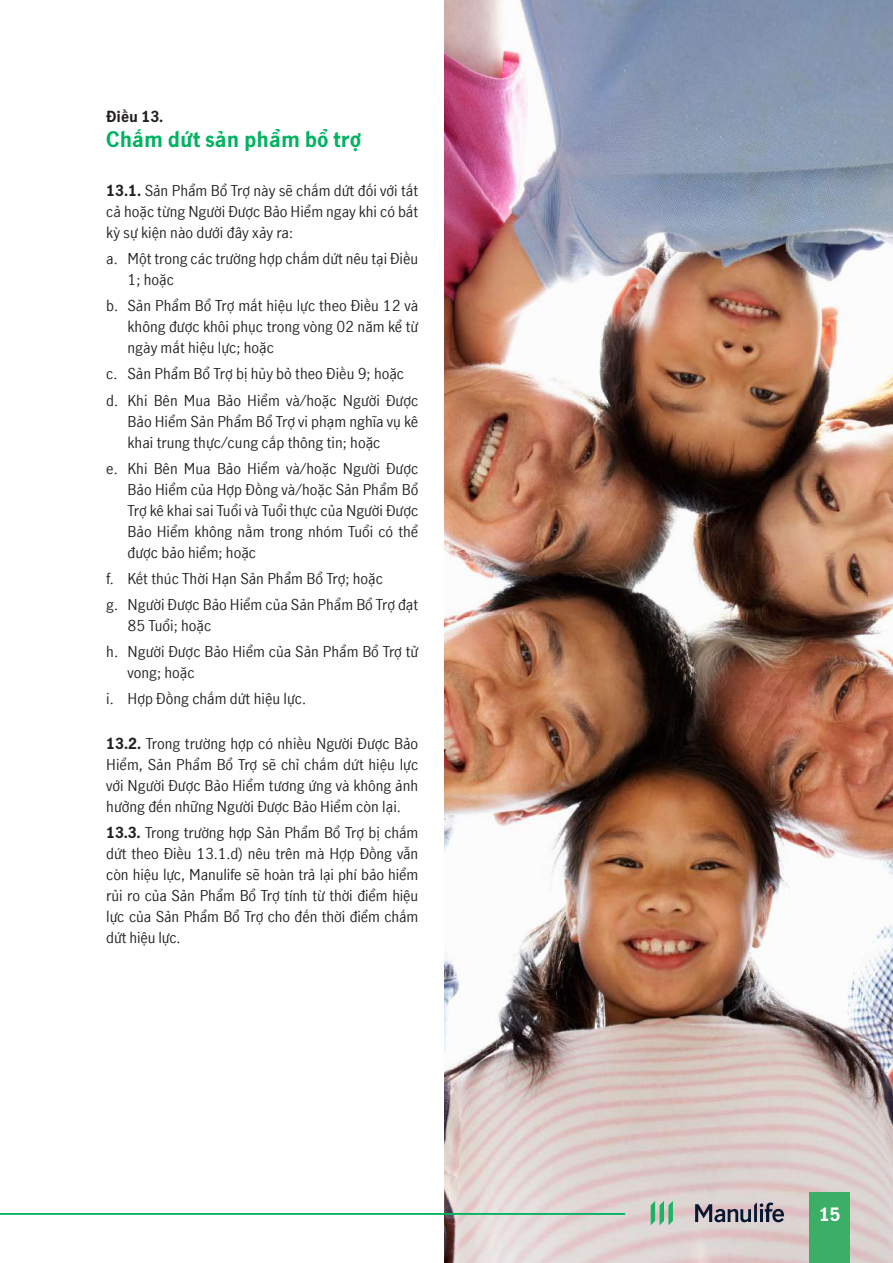
<style>
.page{position:relative;width:893px;height:1263px;background:#fff}
.page>*{position:absolute;margin:0;border:0;box-sizing:border-box;transform-origin:0 0}
.t1{font:700 21px "Manulife JH Sans";color:#00b361}
.t2{font:700 18px "Manulife JH Sans";color:#fff}
.t3{font:15px/21px "Manulife JH Sans";color:#231f20}
.t4{font:700 15px "Manulife JH Sans";color:#231f20}
.s1{font-weight:700}
</style>
<div class="page">
<img style="left:444px;top:0;width:449px;height:1263px">
<svg style="left:651px;top:1201px;width:22px;height:24px"></svg>
<svg style="left:695px;top:1202px;width:89px;height:20px;background:#8b868f"></svg>
<div style="left:810px;top:1193px;width:40px;height:70px;background:#3cae65"></div>
<hr style="left:0;top:1213px;width:625px;height:1px;background:#00b361">
<p class="t4" style="left:106px;top:106px;width:59px">Điều 13.</p>
<h1 class="t1" style="left:106px;top:125px;width:256px">Chấm dứt sản phẩm bổ trợ</h1>
<p class="t3" style="left:106px;top:179px;width:313px;text-align:justify"><span class="s1">13.1.</span> Sản Phẩm Bổ Trợ này sẽ chấm dứt đối với tất cả hoặc từng Người Được Bảo Hiểm ngay khi có bất kỳ sự kiện nào dưới đây xảy ra:</p>
<p class="t3" style="left:128px;top:248px;width:292px;text-indent:-21px">a. Một trong các trường hợp chấm dứt nêu tại Điều<br>1; hoặc</p>
<p class="t3" style="left:128px;top:295px;width:292px;text-align:justify;text-indent:-21px">b. Sản Phẩm Bổ Trợ mất hiệu lực theo Điều 12 và không được khôi phục trong vòng 02 năm kể từ ngày mất hiệu lực; hoặc</p>
<p class="t3" style="left:106px;top:360px;width:313px;line-height:26.1px">c. Sản Phẩm Bổ Trợ bị hủy bỏ theo Điều 9; hoặc d. Khi Bên Mua Bảo Hiểm và/hoặc Người Được</p>
<p class="t3" style="left:128px;top:410px;width:292px">Bảo Hiểm Sản Phẩm Bổ Trợ vi phạm nghĩa vụ kê khai trung thực/cung cấp thông tin; hoặc</p>
<p class="t3" style="left:128px;top:457px;width:292px;text-align:justify;text-indent:-21px">e. Khi Bên Mua Bảo Hiểm và/hoặc Người Được Bảo Hiểm của Hợp Đồng và/hoặc Sản Phẩm Bổ Trợ kê khai sai Tuổi và Tuổi thực của Người Được Bảo Hiểm không nằm trong nhóm Tuổi có thể được bảo hiểm; hoặc</p>
<p class="t3" style="left:106px;top:565px;width:313px;line-height:26.1px">f. Kết thúc Thời Hạn Sản Phẩm Bổ Trợ; hoặc<br>g. Người Được Bảo Hiểm của Sản Phẩm Bổ Trợ đạt</p>
<p class="t3" style="left:106px;top:612px;width:313px;line-height:26.1px;text-indent:21px">85 Tuổi; hoặc<br>h. Người Được Bảo Hiểm của Sản Phẩm Bổ Trợ tử</p>
<p class="t3" style="left:106px;top:659px;width:201px;line-height:26.1px;text-indent:21px">vong; hoặc<br>i. Hợp Đồng chấm dứt hiệu lực.</p>
<p class="t3" style="left:106px;top:732px;width:313px;text-align:justify"><span class="s1">13.2.</span> Trong trường hợp có nhiều Người Được Bảo Hiểm, Sản Phẩm Bổ Trợ sẽ chỉ chấm dứt hiệu lực với Người Được Bảo Hiểm tương ứng và không ảnh hưởng đến những Người Được Bảo Hiểm còn lại.</p>
<p class="t3" style="left:106px;top:821px;width:313px;text-align:justify"><span class="s1">13.3.</span> Trong trường hợp Sản Phẩm Bổ Trợ bị chấm dứt theo Điều 13.1.d) nêu trên mà Hợp Đồng vẫn còn hiệu lực, Manulife sẽ hoàn trả lại phí bảo hiểm rủi ro của Sản Phẩm Bổ Trợ tính từ thời điểm hiệu lực của Sản Phẩm Bổ Trợ cho đến thời điểm chấm dứt hiệu lực.</p>
<p class="t2" style="left:819px;top:1202px;width:23px">15</p>
</div>
